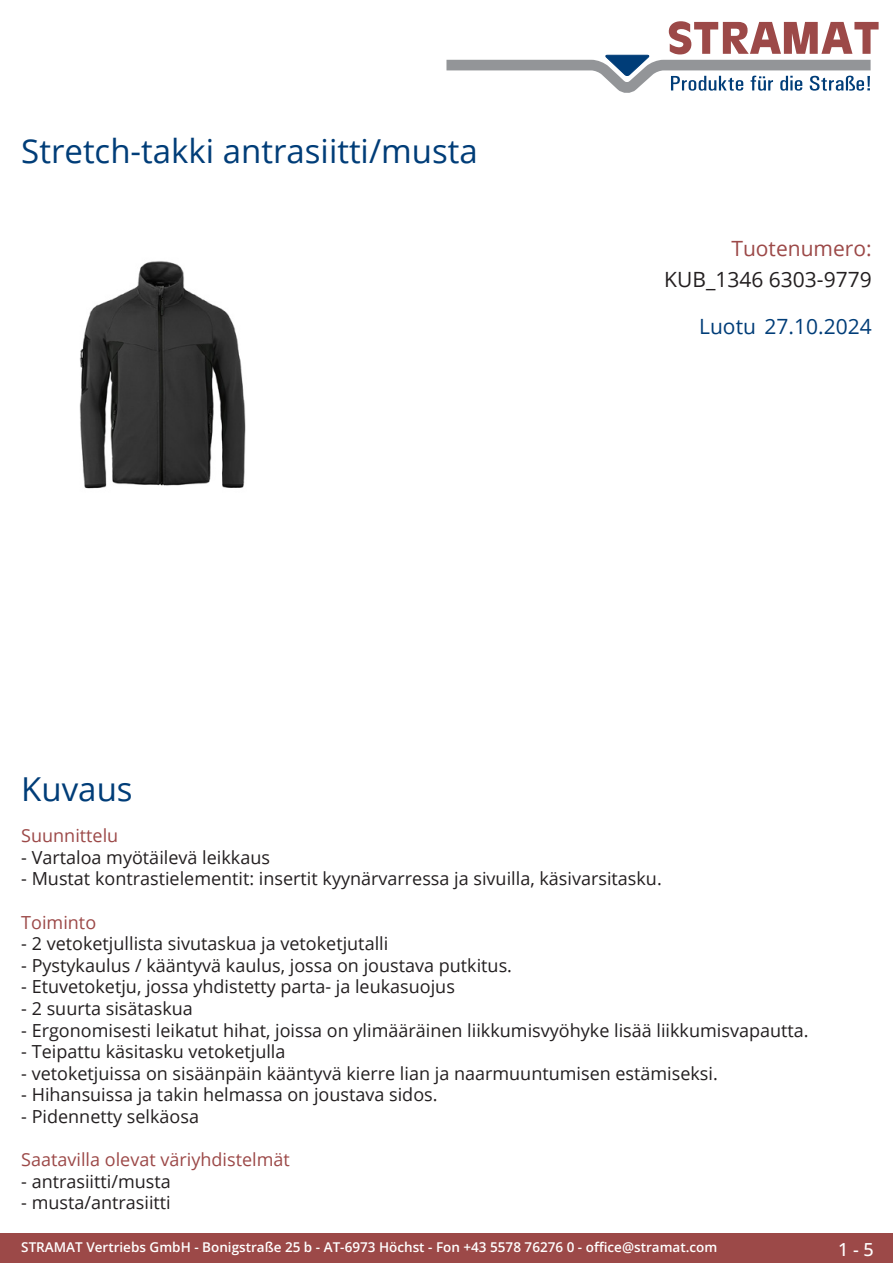
<style>
.page{position:relative;width:893px;height:1263px;background:#fff}
.page>*{position:absolute;margin:0;border:0;box-sizing:border-box;transform-origin:0 0}
.Produkttitel{font:33px "Open Sans";color:#003d78}
.TechDaten_Inhalt{font:21px "Open Sans";color:#231f20}
.Erstellungsdatum{font:21px "Open Sans";color:#003d78}
.TechDaten_Überschrif{font:21px "Open Sans";color:#9c4948}
.Beschreibung_Text{font:18px "Open Sans";color:#231f20}
.Beschreibung_Text-2{font:18px "Open Sans";color:#9c4948}
.t1{font:500 18px "Open Sans";color:#fff}
.t2{font:600 13.5px "Open Sans";color:#fff}
</style>
<div class="page">
<div style="left:0;top:1233px;width:893px;height:30px;background:#9c4948"></div>
<svg style="left:446px;top:21px;width:433px;height:72px"></svg>
<img style="left:79px;top:261px;width:167px;height:228px">
<p class="Produkttitel" style="left:21px;top:128px;width:458px">Stretch-takki antrasiitti/musta</p>
<p class="TechDaten_Überschrif" style="left:731px;top:234px;width:142px">Tuotenumero:</p>
<p class="TechDaten_Inhalt" style="left:664px;top:265px;width:209px">KUB_1346 6303-9779</p>
<p class="Erstellungsdatum" style="left:699px;top:312px;width:174px">Luotu 27.10.2024</p>
<p class="Produkttitel" style="left:21px;top:766px;width:113px">Kuvaus</p>
<p class="Beschreibung_Text-2" style="left:21px;top:823px;width:99px">Suunnittelu</p>
<p class="Beschreibung_Text" style="left:21px;top:845px;width:250px">- Vartaloa myötäilevä leikkaus</p>
<p class="Beschreibung_Text" style="left:21px;top:866px;width:642px">- Mustat kontrastielementit: insertit kyynärvarressa ja sivuilla, käsivarsitasku.</p>
<p class="Beschreibung_Text-2" style="left:21px;top:910px;width:76px">Toiminto</p>
<p class="Beschreibung_Text" style="left:21px;top:931px;width:369px">- 2 vetoketjullista sivutaskua ja vetoketjutalli</p>
<p class="Beschreibung_Text" style="left:21px;top:953px;width:492px">- Pystykaulus / kääntyvä kaulus, jossa on joustava putkitus.</p>
<p class="Beschreibung_Text" style="left:21px;top:974px;width:435px">- Etuvetoketju, jossa yhdistetty parta- ja leukasuojus</p>
<p class="Beschreibung_Text" style="left:21px;top:996px;width:173px">- 2 suurta sisätaskua</p>
<p class="Beschreibung_Text" style="left:21px;top:1018px;width:789px">- Ergonomisesti leikatut hihat, joissa on ylimääräinen liikkumisvyöhyke lisää liikkumisvapautta.</p>
<p class="Beschreibung_Text" style="left:21px;top:1039px;width:266px">- Teipattu käsitasku vetoketjulla</p>
<p class="Beschreibung_Text" style="left:21px;top:1061px;width:698px">- vetoketjuissa on sisäänpäin kääntyvä kierre lian ja naarmuuntumisen estämiseksi.</p>
<p class="Beschreibung_Text" style="left:21px;top:1082px;width:418px">- Hihansuissa ja takin helmassa on joustava sidos.</p>
<p class="Beschreibung_Text" style="left:21px;top:1104px;width:179px">- Pidennetty selkäosa</p>
<p class="Beschreibung_Text-2" style="left:21px;top:1147px;width:270px">Saatavilla olevat väriyhdistelmät</p>
<p class="Beschreibung_Text" style="left:21px;top:1169px;width:151px">- antrasiitti/musta</p>
<p class="Beschreibung_Text" style="left:21px;top:1190px;width:151px">- musta/antrasiitti</p>
<p class="t2" style="left:21px;top:1238px;width:698px">STRAMAT Vertriebs GmbH - Bonigstraße 25 b - AT-6973 Höchst - Fon +43 5578 76276 0 - office@stramat.com</p>
<p class="t1" style="left:838px;top:1237px;width:37px">1 - 5</p>
</div>
